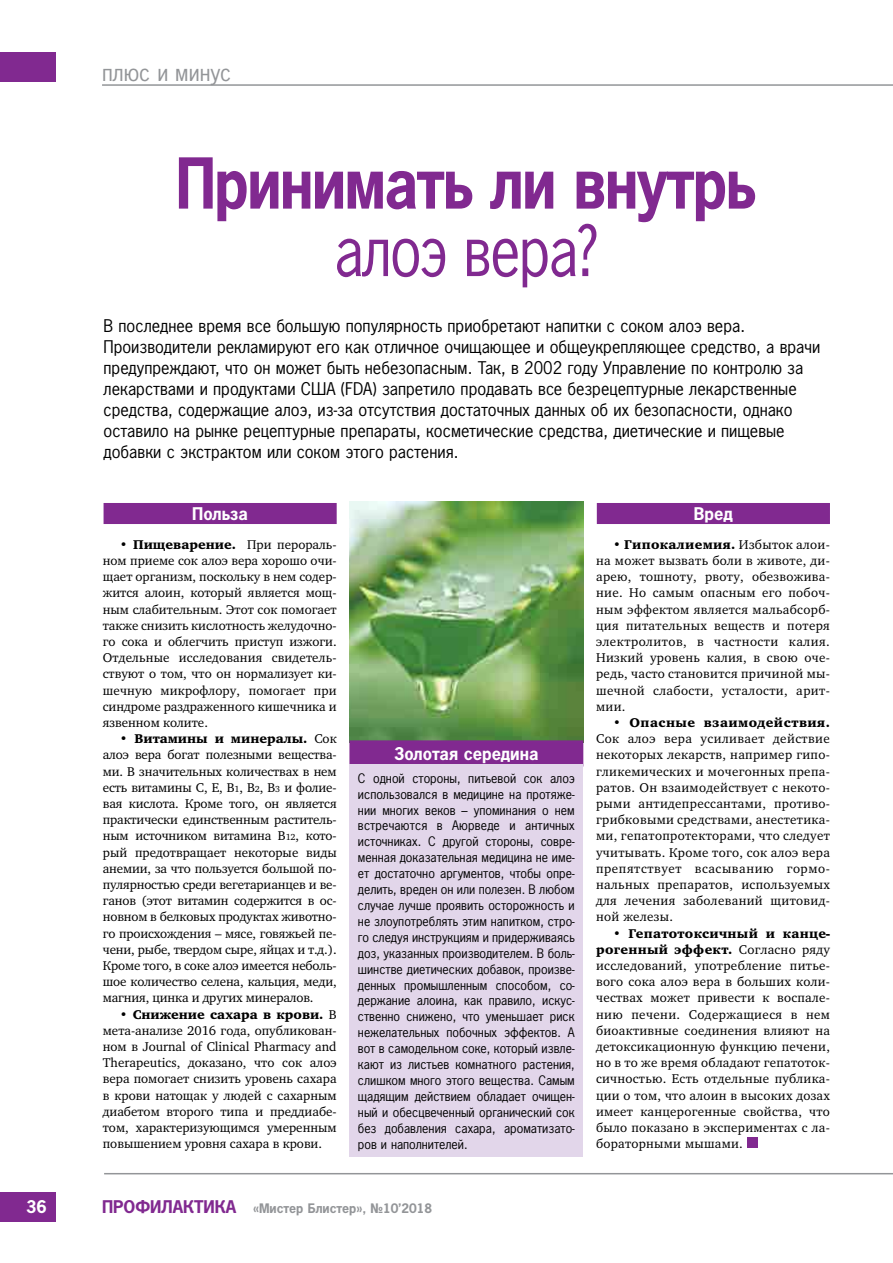
<style>
.page{position:relative;width:893px;height:1263px;background:#fff}
.page>*{position:absolute;margin:0;border:0;box-sizing:border-box;transform-origin:0 0}
.t1{font:700 72px "Paper Gothic";letter-spacing:-.025em;color:#812990;scale:.9 1}
.t2{font:72px "Paper Gothic";letter-spacing:-.025em;color:#812990;scale:.9 1}
.t3{font:24px "Paper Gothic";color:#939598}
.t4{font:18px/21px "Paper Gothic";color:#000}
.t5{font:700 18px "Paper Gothic";color:#fff}
.t6{font:13.5px/15.9px "Paper Gothic";color:#000;text-align:justify}
.t7{font:700 13.5px "Paper Gothic";color:#939598}
.t8{font:13.05px/16.2px "Charter C";letter-spacing:.015em;color:#000;text-align:justify}
.t9{font:13.05px/16.2px "Charter Black C";letter-spacing:.02em;color:#000;text-align:right}
.t10{font:13.05px "Charter Black C";color:#000}
.s1{font-family:"Charter C"}
.s2{font-size:9px}
.s3{font-size:18px;color:#812990}
</style>
<div class="page">
<hr style="left:102px;top:84px;width:791px;height:2px;background:#939598">
<div style="left:0;top:52px;width:55px;height:30px;background:#812990"></div>
<div style="left:0;top:1192px;width:55px;height:30px;background:#812990"></div>
<hr style="left:104px;top:1173px;width:789px;height:1px;background:#939598">
<div style="left:104px;top:504px;width:232px;height:19px;background:#812990"></div>
<div style="left:104px;top:503px;width:233px;height:21px;border:2px solid #812990"></div>
<img style="left:349px;top:502px;width:234px;height:238px">
<div style="left:350px;top:741px;width:233px;height:25px;background:#812990"></div>
<div style="left:349px;top:740px;width:234px;height:26px;border:2px solid #812990"></div>
<div style="left:349px;top:764px;width:234px;height:393px;background:#e2d6ea"></div>
<div style="left:747px;top:1137px;width:10px;height:11px;background:#812990"></div>
<div style="left:598px;top:504px;width:231px;height:19px;background:#812990"></div>
<div style="left:597px;top:503px;width:233px;height:21px;border:2px solid #812990"></div>
<h3 class="t5" style="left:26px;top:1197px;width:22px">36</h3>
<h2 class="t3" style="left:102px;top:59px;width:131px">плюс и минус</h2>
<h1 class="t1" style="left:176px;top:143px;width:647px">Принимать ли внутрь</h1>
<h1 class="t2" style="left:334px;top:210px;width:294px">алоэ вера?</h1>
<p class="t4" style="left:104px;top:315px;width:718px">В последнее время все большую популярность приобретают напитки с соком алоэ вера.<br>Производители рекламируют его как отличное очищающее и общеукрепляющее средство, а врачи предупреждают, что он может быть небезопасным. Так, в 2002 году Управление по контролю за лекарствами и продуктами США (FDA) запретило продавать все безрецептурные лекарственные средства, содержащие алоэ, из-за отсутствия достаточных данных об их безопасности, однако оставило на рынке рецептурные препараты, косметические средства, диетические и пищевые добавки с экстрактом или соком этого растения.</p>
<h3 class="t5" style="left:192px;top:504px;width:57px">Польза</h3>
<p class="t10" style="left:120px;top:537px;width:218px">• Пищеварение. <span class="s1">При перораль-</span></p>
<p class="t8" style="left:103px;top:553px;width:235px">ном приеме сок алоэ вера хорошо очи&shy;щает организм, поскольку в нем содер&shy;жится алоин, который является мощ&shy;ным слабительным. Этот сок помогает также снизить кислотность желудочно&shy;го сока и облегчить приступ изжоги.<br>Отдельные исследования свидетель&shy;ствуют о том, что он нормализует ки&shy;шечную микрофлору, помогает при синдроме раздраженного кишечника и язвенном колите.</p>
<p class="t10" style="left:120px;top:731px;width:218px">• Витамины и минералы. <span class="s1">Сок</span></p>
<p class="t8" style="left:103px;top:747px;width:235px">алоэ вера богат полезными вещества&shy;ми. В значительных количествах в нем есть витамины C, E, В<span class="s2">1</span>, В<span class="s2">2</span>, В<span class="s2">3</span> и фолие&shy;вая кислота. Кроме того, он является практически единственным раститель&shy;ным источником витамина В<span class="s2">12</span>, кото&shy;рый предотвращает некоторые виды анемии, за что пользуется большой по&shy;пулярностью среди вегетарианцев и ве&shy;ганов (этот витамин содержится в ос&shy;новном в белковых продуктах животно&shy;го происхождения – мясе, говяжьей пе&shy;чени, рыбе, твердом сыре, яйцах и т.д.).<br>Кроме того, в соке алоэ имеется неболь&shy;шое количество селена, кальция, меди, магния, цинка и других минералов.</p>
<p class="t10" style="left:120px;top:1007px;width:218px">• Снижение сахара в крови. <span class="s1">В</span></p>
<p class="t8" style="left:103px;top:1022px;width:235px">мета-анализе 2016 года, опубликован&shy;ном в Journal of Clinical Pharmacy and Therapeutics, доказано, что сок алоэ вера помогает снизить уровень сахара в крови натощак у людей с сахарным диабетом второго типа и преддиабе&shy;том, характеризующимся умеренным повышением уровня сахара в крови.</p>
<h3 class="t5" style="left:394px;top:744px;width:146px">Золотая середина</h3>
<p class="t6" style="left:358px;top:770px;width:218px">С одной стороны, питьевой сок алоэ использовался в медицине на протяже&shy;нии многих веков – упоминания о нем встречаются в Аюрведе и античных источниках. С другой стороны, совре&shy;менная доказательная медицина не име&shy;ет достаточно аргументов, чтобы опре&shy;делить, вреден он или полезен. В любом случае лучше проявить осторожность и не злоупотреблять этим напитком, стро&shy;го следуя инструкциям и придерживаясь доз, указанных производителем. В боль&shy;шинстве диетических добавок, произве&shy;денных промышленным способом, со&shy;держание алоина, как правило, искус&shy;ственно снижено, что уменьшает риск нежелательных побочных эффектов. А вот в самодельном соке, который извле&shy;кают из листьев комнатного растения, слишком много этого вещества. Самым щадящим действием обладает очищен&shy;ный и обесцвеченный органический сок без добавления сахара, ароматизато&shy;ров и наполнителей.</p>
<p class="t7" style="left:102px;top:1201px;width:332px"><span class="s3">ПРОФИЛАКТИКА</span> «Мистер Блистер», №10’2018</p>
<h3 class="t5" style="left:694px;top:504px;width:40px">Вред</h3>
<p class="t9" style="left:613px;top:536px;width:218px">• Гипокалиемия. <span class="s1">Избыток алои-</span></p>
<p class="t8" style="left:596px;top:553px;width:235px">на может вызвать боли в животе, ди&shy;арею, тошноту, рвоту, обезвожива&shy;ние. Но самым опасным его побоч&shy;ным эффектом является мальабсорб&shy;ция питательных веществ и потеря электролитов, в частности калия.<br>Низкий уровень калия, в свою оче&shy;редь, часто становится причиной мы&shy;шечной слабости, усталости, арит&shy;мии.</p>
<p class="t9" style="left:613px;top:715px;width:218px">• Опасные взаимодействия.</p>
<p class="t8" style="left:596px;top:731px;width:235px">Сок алоэ вера усиливает действие некоторых лекарств, например гипо&shy;гликемических и мочегонных препа&shy;ратов. Он взаимодействует с некото&shy;рыми антидепрессантами, противо&shy;грибковыми средствами, анестетика&shy;ми, гепатопротекторами, что следует учитывать. Кроме того, сок алоэ вера препятствует всасыванию гормо&shy;нальных препаратов, используемых для лечения заболеваний щитовид&shy;ной железы.</p>
<p class="t9" style="left:596px;top:925px;width:235px">• Гепатотоксичный и канце&shy;рогенный эффект. <span class="s1">Согласно ряду</span></p>
<p class="t8" style="left:596px;top:958px;width:235px">исследований, употребление питье&shy;вого сока алоэ вера в больших коли&shy;чествах может привести к воспале&shy;нию печени. Содержащиеся в нем биоактивные соединения влияют на детоксикационную функцию печени, но в то же время обладают гепатоток&shy;сичностью. Есть отдельные публика&shy;ции о том, что алоин в высоких дозах имеет канцерогенные свойства, что было показано в экспериментах с ла&shy;бораторными мышами.</p>
</div>
